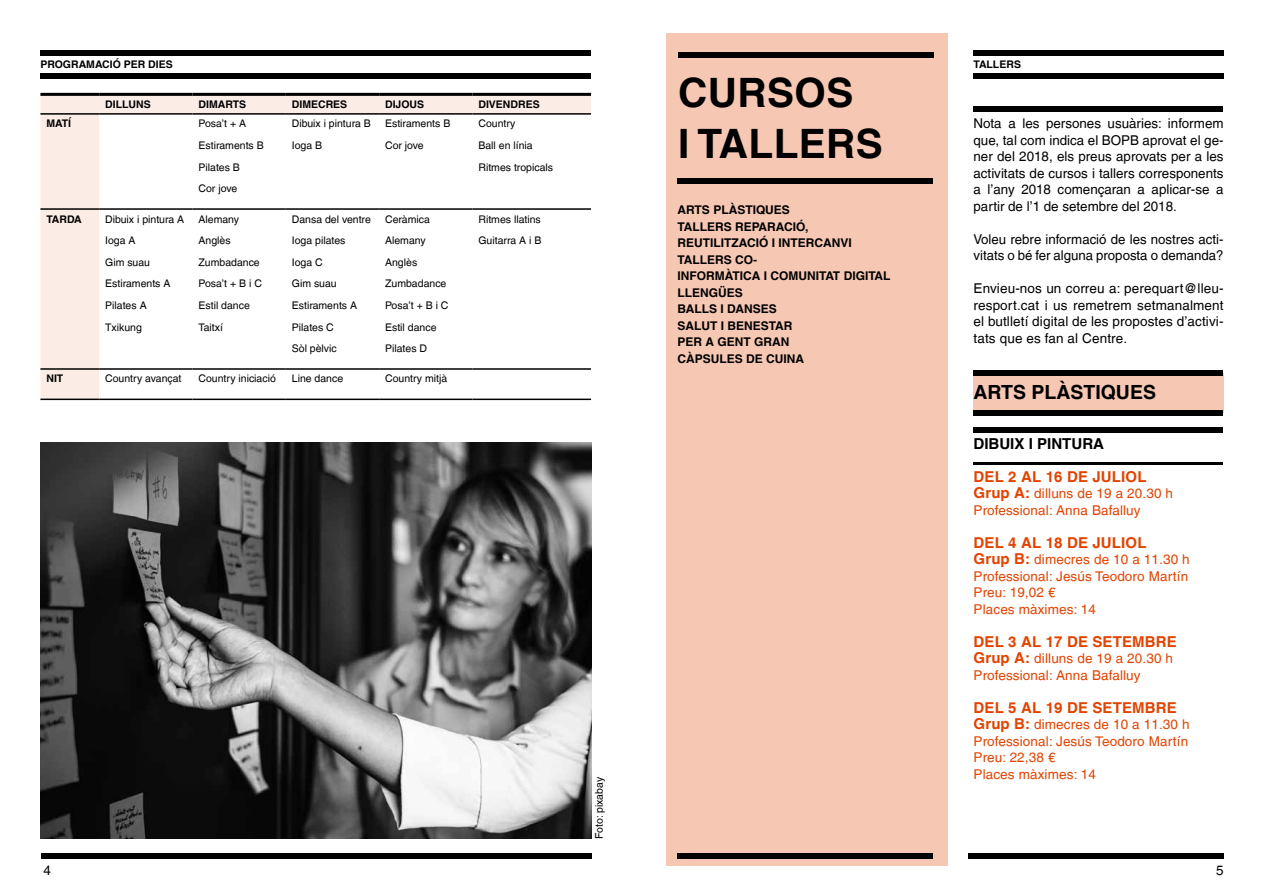
<style>
.page{position:relative;width:1263px;height:893px;background:#fff}
.page>*{position:absolute;margin:0;border:0;box-sizing:border-box;transform-origin:0 0}
.t1{font:700 40.5px/51px "Helvetica LT";letter-spacing:.01em;color:#000}
.t2{font:700 19.5px "Helvetica LT";color:#000}
.t3{font:700 15.15px "Helvetica LT";color:#000}
.t4{font:700 15px "Helvetica LT";letter-spacing:.01em;color:#e24301}
.t5{font:13.5px/16.5px "Helvetica LT";color:#000;text-align:justify}
.t6{font:13.5px/16.5px "Helvetica LT";letter-spacing:.01em;color:#e24301}
.t7{font:700 12px/16.5px "Helvetica LT";color:#000}
.t8{font:10.5px/21.6px "Helvetica LT";color:#000}
.t9{font:700 10.5px "Helvetica LT";color:#000}
.s1{font-weight:700;font-size:15px}
</style>
<div class="page">
<div style="left:42px;top:853px;width:550px;height:5px;background:#000"></div>
<div style="left:973px;top:373px;width:250px;height:39px;background:#f6c7b3"></div>
<div style="left:973px;top:50px;width:250px;height:5px;background:#000"></div>
<div style="left:973px;top:73px;width:250px;height:5px;background:#000"></div>
<div style="left:973px;top:106px;width:250px;height:6px;background:#000"></div>
<div style="left:973px;top:370px;width:250px;height:6px;background:#000"></div>
<div style="left:973px;top:410px;width:250px;height:6px;background:#000"></div>
<div style="left:973px;top:427px;width:250px;height:5px;background:#000"></div>
<hr style="left:973px;top:463px;width:250px;height:2px;background:#000">
<div style="left:667px;top:33px;width:281px;height:833px;background:#f6c7b3"></div>
<div style="left:678px;top:52px;width:255px;height:6px;background:#000"></div>
<div style="left:678px;top:178px;width:255px;height:5px;background:#000"></div>
<div style="left:677px;top:853px;width:256px;height:5px;background:#000"></div>
<div style="left:968px;top:853px;width:255px;height:5px;background:#000"></div>
<svg style="left:40px;top:96px;width:551px;height:303px"></svg>
<svg style="left:99px;top:115px;width:94px;height:284px"></svg>
<hr style="left:40px;top:399px;width:59px;height:1px;background:#000">
<hr style="left:99px;top:399px;width:94px;height:1px;background:#000">
<hr style="left:193px;top:399px;width:93px;height:1px;background:#000">
<hr style="left:286px;top:399px;width:93px;height:1px;background:#000">
<hr style="left:379px;top:399px;width:93px;height:1px;background:#000">
<hr style="left:472px;top:399px;width:119px;height:1px;background:#000">
<hr style="left:40px;top:93px;width:59px;height:3px;background:#000">
<hr style="left:99px;top:93px;width:94px;height:3px;background:#000">
<hr style="left:193px;top:93px;width:93px;height:3px;background:#000">
<hr style="left:286px;top:93px;width:93px;height:3px;background:#000">
<hr style="left:379px;top:93px;width:93px;height:3px;background:#000">
<hr style="left:472px;top:93px;width:119px;height:3px;background:#000">
<hr style="left:40px;top:113px;width:59px;height:2px;background:#000">
<hr style="left:99px;top:113px;width:94px;height:2px;background:#000">
<hr style="left:193px;top:113px;width:93px;height:2px;background:#000">
<hr style="left:286px;top:113px;width:93px;height:2px;background:#000">
<hr style="left:379px;top:113px;width:93px;height:2px;background:#000">
<hr style="left:472px;top:113px;width:119px;height:2px;background:#000">
<hr style="left:40px;top:208px;width:59px;height:2px;background:#000">
<hr style="left:99px;top:208px;width:94px;height:2px;background:#000">
<hr style="left:193px;top:208px;width:93px;height:2px;background:#000">
<hr style="left:286px;top:208px;width:93px;height:2px;background:#000">
<hr style="left:379px;top:208px;width:93px;height:2px;background:#000">
<hr style="left:472px;top:208px;width:119px;height:2px;background:#000">
<hr style="left:40px;top:368px;width:59px;height:2px;background:#000">
<hr style="left:99px;top:368px;width:94px;height:2px;background:#000">
<hr style="left:193px;top:368px;width:93px;height:2px;background:#000">
<hr style="left:286px;top:368px;width:93px;height:2px;background:#000">
<hr style="left:379px;top:368px;width:93px;height:2px;background:#000">
<hr style="left:472px;top:368px;width:119px;height:2px;background:#000">
<div style="left:40px;top:50px;width:551px;height:5px;background:#000"></div>
<div style="left:40px;top:73px;width:551px;height:5px;background:#000"></div>
<img style="left:40px;top:442px;width:551px;height:397px">
<p class="t9" style="left:40px;top:58px;width:134px">PROGRAMACIÓ PER DIES</p>
<p class="t9" style="left:105px;top:98px;width:47px">DILLUNS</p>
<p class="t9" style="left:199px;top:98px;width:49px">DIMARTS</p>
<p class="t9" style="left:292px;top:98px;width:57px">DIMECRES</p>
<p class="t9" style="left:385px;top:98px;width:41px">DIJOUS</p>
<p class="t9" style="left:478px;top:98px;width:63px">DIVENDRES</p>
<p class="t9" style="left:46px;top:117px;width:26px">MATÍ</p>
<p class="t8" style="left:199px;top:113px;width:67px">Posa’t + A<br>Estiraments B<br>Pilates B<br>Cor jove</p>
<p class="t8" style="left:292px;top:113px;width:81px">Dibuix i pintura B<br>Ioga B</p>
<p class="t8" style="left:385px;top:113px;width:67px">Estiraments B<br>Cor jove</p>
<p class="t8" style="left:478px;top:113px;width:76px">Country<br>Ball en línia<br>Ritmes tropicals</p>
<p class="t9" style="left:46px;top:212px;width:37px">TARDA</p>
<p class="t8" style="left:105px;top:208px;width:81px">Dibuix i pintura A<br>Ioga A<br>Gim suau<br>Estiraments A<br>Pilates A<br>Txikung</p>
<p class="t8" style="left:199px;top:208px;width:65px">Alemany<br>Anglès<br>Zumbadance<br>Posa’t + B i C<br>Estil dance<br>Taitxí</p>
<p class="t8" style="left:292px;top:208px;width:81px">Dansa del ventre<br>Ioga pilates<br>Ioga C<br>Gim suau<br>Estiraments A<br>Pilates C<br>Sòl pèlvic</p>
<p class="t8" style="left:385px;top:208px;width:65px">Ceràmica<br>Alemany<br>Anglès<br>Zumbadance<br>Posa’t + B i C<br>Estil dance<br>Pilates D</p>
<p class="t8" style="left:478px;top:208px;width:64px">Ritmes llatins<br>Guitarra A i B</p>
<p class="t9" style="left:46px;top:372px;width:18px">NIT</p>
<p class="t8" style="left:105px;top:368px;width:78px">Country avançat</p>
<p class="t8" style="left:199px;top:368px;width:79px">Country iniciació</p>
<p class="t8" style="left:292px;top:368px;width:53px">Line dance</p>
<p class="t8" style="left:385px;top:368px;width:64px">Country mitjà</p>
<h1 class="t1" style="left:678px;top:67px;width:206px">CURSOS<br>I TALLERS</h1>
<p class="t7" style="left:677px;top:201px;width:214px">ARTS PLÀSTIQUES<br>TALLERS REPARACIÓ,<br>REUTILITZACIÓ I INTERCANVI<br>TALLERS CO-<br>INFORMÀTICA I COMUNITAT DIGITAL<br>LLENGÜES<br>BALLS I DANSES<br>SALUT I BENESTAR<br>PER A GENT GRAN<br>CÀPSULES DE CUINA</p>
<p class="t8" style="left:588px;top:839px;width:63px;rotate:-90deg">Foto: pixabay</p>
<p class="t9" style="left:973px;top:58px;width:49px">TALLERS</p>
<p class="t5" style="left:973px;top:115px;width:252px">Nota a les persones usuàries: informem que, tal com indica el BOPB aprovat el ge&shy;ner del 2018, els preus aprovats per a les activitats de cursos i tallers corresponents a l’any 2018 començaran a aplicar-se a partir de l’1 de setembre del 2018.</p>
<p class="t5" style="left:973px;top:231px;width:252px">Voleu rebre informació de les nostres acti&shy;vitats o bé fer alguna proposta o demanda?</p>
<p class="t5" style="left:973px;top:280px;width:252px">Envieu-nos un correu a: perequart@lleu&shy;resport.cat i us remetrem setmanalment el butlletí digital de les propostes d’activi&shy;tats que es fan al Centre.</p>
<h2 class="t2" style="left:973px;top:380px;width:184px">ARTS PLÀSTIQUES</h2>
<h3 class="t3" style="left:973px;top:434px;width:132px">DIBUIX I PINTURA</h3>
<h3 class="t4" style="left:973px;top:467px;width:175px">DEL 2 AL 16 DE JULIOL</h3>
<p class="t6" style="left:973px;top:485px;width:201px"><span class="s1">Grup A:</span> dilluns de 19 a 20.30 h<br>Professional: Anna Bafalluy</p>
<h3 class="t4" style="left:973px;top:533px;width:175px">DEL 4 AL 18 DE JULIOL</h3>
<p class="t6" style="left:973px;top:551px;width:218px"><span class="s1">Grup B:</span> dimecres de 10 a 11.30 h<br>Professional: Jesús Teodoro Martín<br>Preu: 19,02 €<br>Places màximes: 14</p>
<h3 class="t4" style="left:973px;top:632px;width:205px">DEL 3 AL 17 DE SETEMBRE</h3>
<p class="t6" style="left:973px;top:650px;width:201px"><span class="s1">Grup A:</span> dilluns de 19 a 20.30 h<br>Professional: Anna Bafalluy</p>
<h3 class="t4" style="left:973px;top:698px;width:205px">DEL 5 AL 19 DE SETEMBRE</h3>
<p class="t6" style="left:973px;top:716px;width:218px"><span class="s1">Grup B:</span> dimecres de 10 a 11.30 h<br>Professional: Jesús Teodoro Martín<br>Preu: 22,38 €<br>Places màximes: 14</p>
<p class="t5" style="left:44px;top:862px;width:9px">4</p>
<p class="t5" style="left:1216px;top:862px;width:9px">5</p>
</div>
